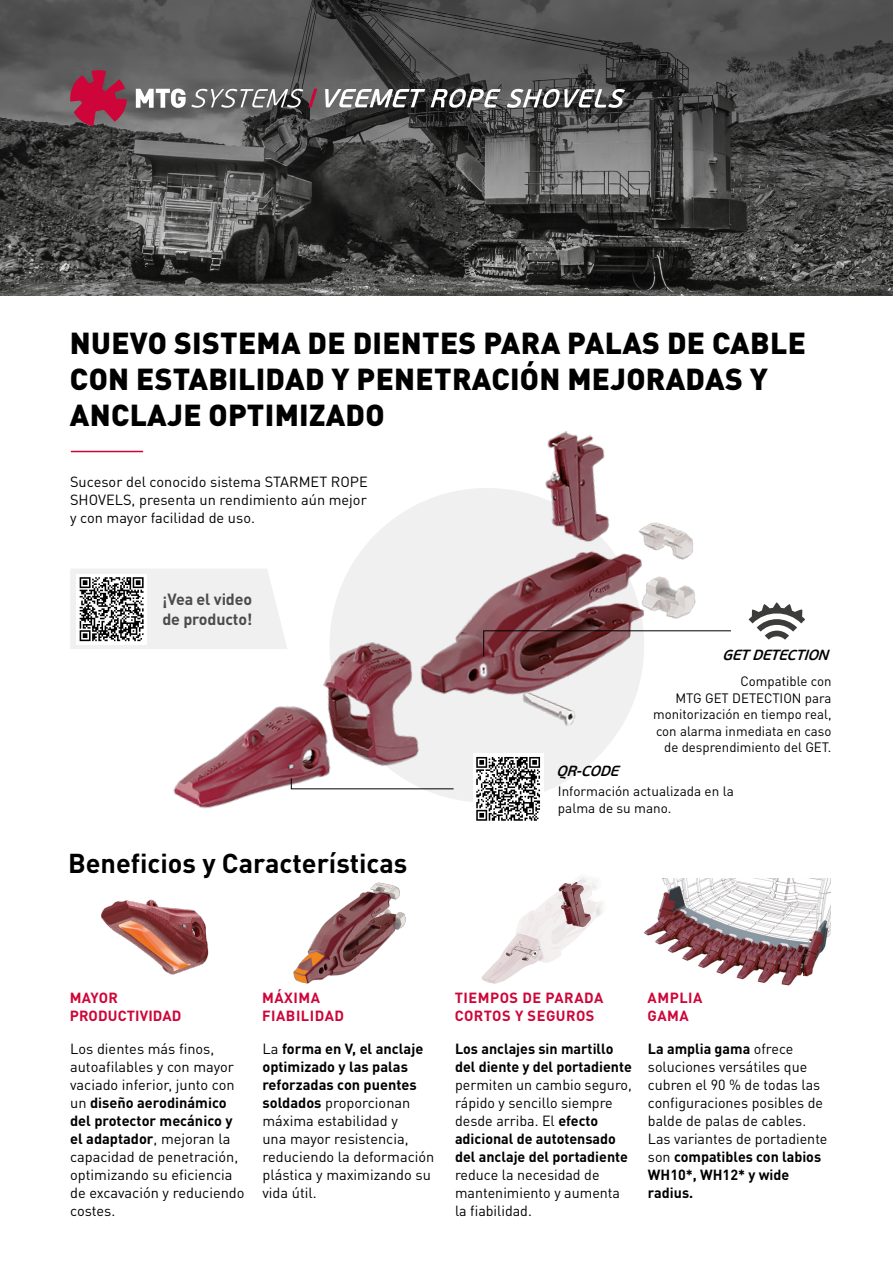
<style>
.page{position:relative;width:893px;height:1263px;background:#fff}
.page>*{position:absolute;margin:0;border:0;box-sizing:border-box;transform-origin:0 0}
.t1{font:900 30px/36px "DIN Pro";letter-spacing:.01em;color:#000}
.t2{font:700 27px "DIN Pro";color:#000}
.t3{font:700 16.05px/19.5px "DIN Pro";letter-spacing:-.01em;color:#4a4b4a}
.t4{font:italic 600 14.7px "PF Beau Sans Pro";color:#000}
.t5{font:14.55px/18px "DIN Pro";color:#000}
.t6{font:700 14.55px/17.4px "DIN Pro";letter-spacing:.035em;color:#ce0538}
.t7{font:700 14.55px/18px "DIN Pro";color:#000}
.t8{font:700 14.55px/17.4px "DIN Pro";letter-spacing:.01em;color:#ce0538}
.t9{font:13.5px/16.5px "DIN Pro";color:#000}
.s1{font-weight:700}
</style>
<div class="page">
<img style="left:101px;top:899px;width:108px;height:76px">
<img style="left:293px;top:894px;width:113px;height:90px">
<img style="left:482px;top:894px;width:121px;height:90px">
<img style="left:644px;top:878px;width:187px;height:108px">
<hr style="left:71px;top:451px;width:72px;height:1px;background:#ce0538">
<img style="left:173px;top:431px;width:560px;height:463px">
<svg style="left:291px;top:777px;width:163px;height:12px"></svg>
<svg style="left:0;top:0;width:893px;height:296px;background:#4b4b4b"></svg>
<svg style="left:70px;top:70px;width:57px;height:56px;background:#a12d4b"></svg>
<svg style="left:136px;top:89px;width:181px;height:19px"></svg>
<svg style="left:325px;top:89px;width:100px;height:18px"></svg>
<svg style="left:431px;top:89px;width:70px;height:19px"></svg>
<svg style="left:507px;top:89px;width:118px;height:19px"></svg>
<svg style="left:748px;top:602px;width:57px;height:38px"></svg>
<svg style="left:483px;top:630px;width:249px;height:27px"></svg>
<svg style="left:70px;top:568px;width:217px;height:81px"></svg>
<div style="left:473px;top:753px;width:70px;height:71px;background:#fff"></div>
<svg style="left:476px;top:757px;width:64px;height:64px"></svg>
<h1 class="t1" style="left:70px;top:321px;width:737px">NUEVO SISTEMA DE DIENTES PARA PALAS DE CABLE<br>CON ESTABILIDAD Y PENETRACIÓN MEJORADAS Y<br>ANCLAJE OPTIMIZADO</h1>
<p class="t5" style="left:70px;top:471px;width:299px;text-align:justify">Sucesor del conocido sistema STARMET ROPE SHOVELS, presenta un rendimiento aún mejor y con mayor facilidad de uso.</p>
<p class="t3" style="left:162px;top:588px;width:92px">¡Vea el video de producto!</p>
<h2 class="t2" style="left:68px;top:841px;width:341px">Beneficios y Características</h2>
<p class="t4" style="left:556px;top:762px;width:69px">QR-CODE</p>
<p class="t4" style="left:722px;top:646px;width:113px">GETDETECTION</p>
<p class="t9" style="left:653px;top:672px;width:180px;text-align:right">Compatible con<br>MTG GET DETECTION para monitorización en tiempo real, con alarma inmediata en caso de desprendimiento del GET.</p>
<p class="t9" style="left:558px;top:782px;width:177px">Información actualizada en la palma de su mano.</p>
<p class="t8" style="left:70px;top:987px;width:113px">MAYOR<br>PRODUCTIVIDAD</p>
<p class="t5" style="left:70px;top:1038px;width:176px">Los dientes más finos, autoafilables y con mayor vaciado inferior, junto con un <span class="s1">diseño aerodinámico del protector mecánico y el adaptador</span>, mejoran la capacidad de penetración, optimizando su eficiencia de excavación y reduciendo costes.</p>
<p class="t6" style="left:262px;top:987px;width:84px">MÁXIMA<br>FIABILIDAD</p>
<p class="t6" style="left:455px;top:987px;width:150px">TIEMPOS DE PARADA<br>CORTOS Y SEGUROS</p>
<p class="t6" style="left:648px;top:987px;width:56px">AMPLIA<br>GAMA</p>
<p class="t7" style="left:455px;top:1037px;width:178px">Los anclajes sin martillo del diente y del portadiente</p>
<p class="t5" style="left:455px;top:1074px;width:178px">permiten un cambio seguro, rápido y sencillo siempre desde arriba. El <span class="s1">efecto adicional de autotensado del anclaje del portadiente</span></p>
<p class="t5" style="left:455px;top:1164px;width:167px">reduce la necesidad de mantenimiento y aumenta la fiabilidad.</p>
<p class="t5" style="left:262px;top:1038px;width:173px">La <span class="s1">forma en V, el anclaje optimizado y las palas reforzadas con puentes soldados</span> proporcionan máxima estabilidad y<br>una mayor resistencia, reduciendo la deformación plástica y maximizando su vida útil.</p>
<p class="t5" style="left:648px;top:1038px;width:181px"><span class="s1">La amplia gama</span> ofrece soluciones versátiles que cubren el 90 % de todas las configuraciones posibles de balde de palas de cables.<br>Las variantes de portadiente son <span class="s1">compatibles con labios<br>WH10*, WH12* y wide radius.</span></p>
</div>
